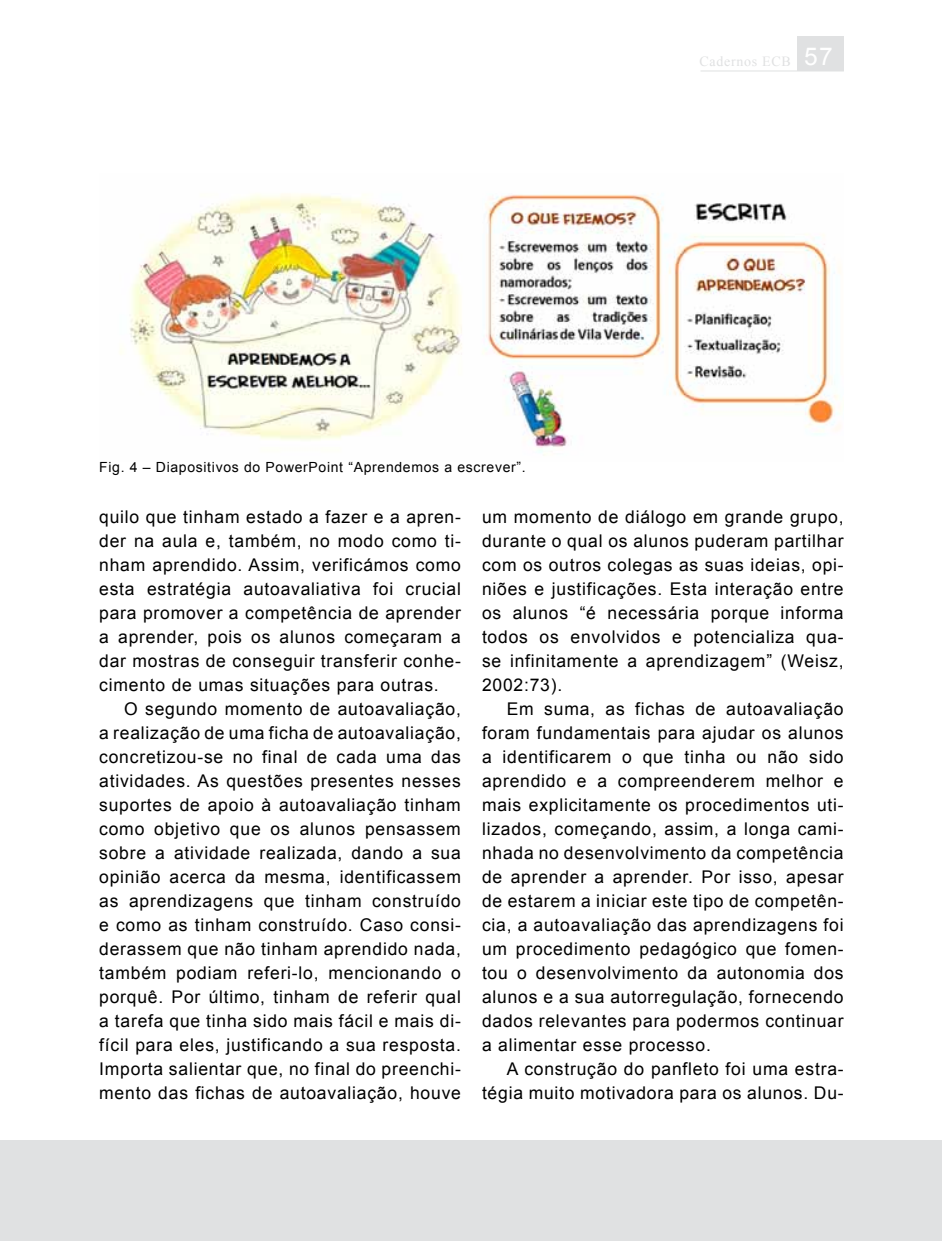
<style>
.page{position:relative;width:943px;height:1241px;background:#fff}
.page>*{position:absolute;margin:0;border:0;box-sizing:border-box;transform-origin:0 0}
.t1{font:17.5px/24px "Arial";letter-spacing:.045em;color:#000;text-align:justify}
.t2{font:14px "Arial";letter-spacing:.05em;color:#000}
.t3{font:14px "Times New Roman";letter-spacing:.05em;color:#e0e1e2}
.s1{font-family:"Arial";font-size:24.5px;color:#fff}
</style>
<div class="page">
<div style="left:0;top:1139px;width:942px;height:101px;background:#e0e1e2"></div>
<div style="left:797px;top:36px;width:47px;height:35px;background:#e0e1e2"></div>
<hr style="left:700px;top:71px;width:144px;height:1px;background:#e0e1e2">
<img style="left:120px;top:193px;width:721px;height:263px">
<p class="t2" style="left:99px;top:457px;width:428px">Fig. 4 – Diapositivos do PowerPoint “Aprendemos a escrever”.</p>
<p class="t3" style="left:699px;top:51px;width:135px">Cadernos ECB <span class="s1">57</span></p>
<p class="t1" style="left:99px;top:504px;width:363px">quilo que tinham estado a fazer e a apren&shy;der na aula e, também, no modo como ti&shy;nham aprendido. Assim, verificámos como esta estratégia autoavaliativa foi crucial para promover a competência de aprender a aprender, pois os alunos começaram a dar mostras de conseguir transferir conhe&shy;cimento de umas situações para outras.</p>
<p class="t1" style="left:99px;top:696px;width:363px;text-indent:25px">O segundo momento de autoavaliação, a realização de uma ficha de autoavaliação, concretizou-se no final de cada uma das atividades. As questões presentes nesses suportes de apoio à autoavaliação tinham como objetivo que os alunos pensassem sobre a atividade realizada, dando a sua opinião acerca da mesma, identificassem as aprendizagens que tinham construído e como as tinham construído. Caso consi&shy;derassem que não tinham aprendido nada, também podiam referi-lo, mencionando o porquê. Por último, tinham de referir qual a tarefa que tinha sido mais fácil e mais di&shy;fícil para eles, justificando a sua resposta.<br>Importa salientar que, no final do preenchi&shy;mento das fichas de autoavaliação, houve</p>
<p class="t1" style="left:482px;top:504px;width:363px">um momento de diálogo em grande grupo, durante o qual os alunos puderam partilhar com os outros colegas as suas ideias, opi&shy;niões e justificações. Esta interação entre os alunos “é necessária porque informa todos os envolvidos e potencializa qua&shy;se infinitamente a aprendizagem” (Weisz, 2002:73).</p>
<p class="t1" style="left:482px;top:696px;width:363px;text-indent:25px">Em suma, as fichas de autoavaliação foram fundamentais para ajudar os alunos a identificarem o que tinha ou não sido aprendido e a compreenderem melhor e mais explicitamente os procedimentos uti&shy;lizados, começando, assim, a longa cami&shy;nhada no desenvolvimento da competência de aprender a aprender. Por isso, apesar de estarem a iniciar este tipo de competên&shy;cia, a autoavaliação das aprendizagens foi um procedimento pedagógico que fomen&shy;tou o desenvolvimento da autonomia dos alunos e a sua autorregulação, fornecendo dados relevantes para podermos continuar a alimentar esse processo.</p>
<p class="t1" style="left:482px;top:1056px;width:363px;text-align:right">A construção do panfleto foi uma estra&shy;tégia muito motivadora para os alunos. Du-</p>
</div>
